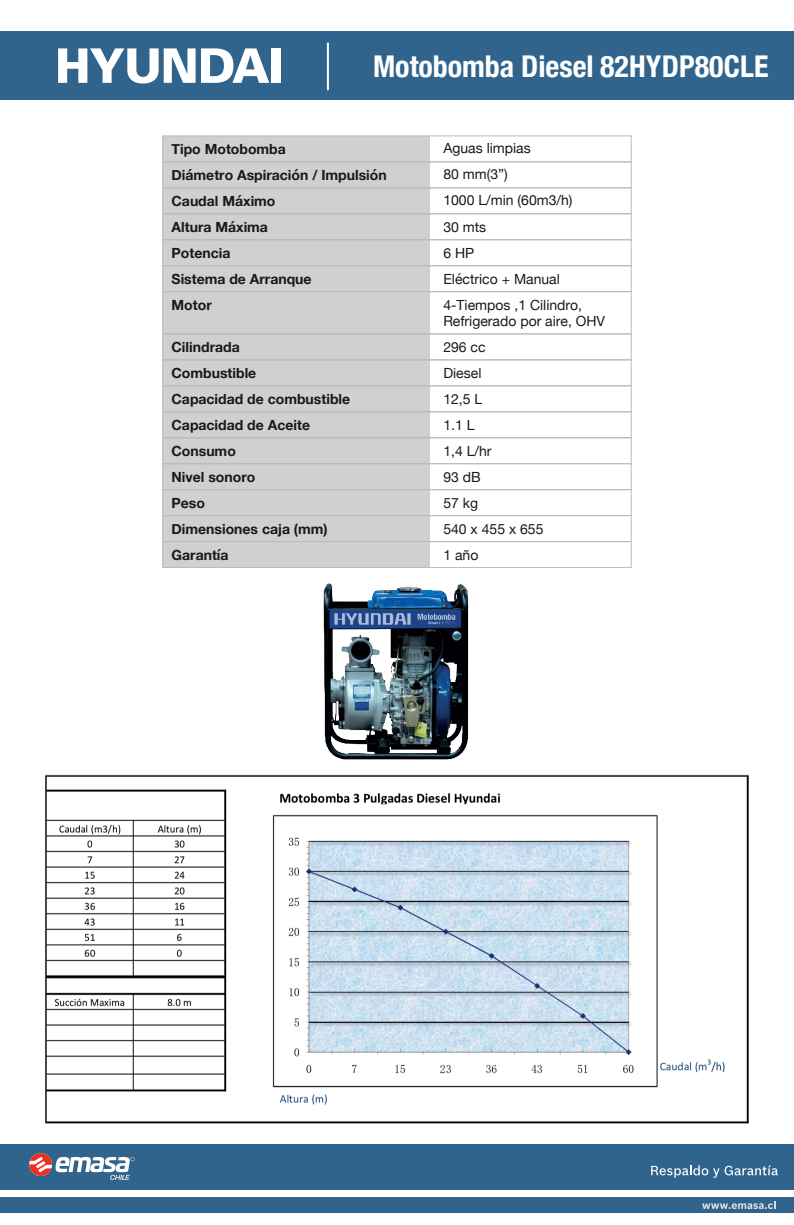
<style>
.page{position:relative;width:794px;height:1225px;background:#fff}
.page>*{position:absolute;margin:0;border:0;box-sizing:border-box;transform-origin:0 0}
.t1{font:700 condensed 30px "Helvetica Neue";color:#fff}
.t2{font:700 14px/26px "Helvetica Neue";color:#161a1b}
.t3{font:14px/26px "Helvetica Neue";color:#161a1b}
</style>
<div class="page">
<div style="left:0;top:32px;width:794px;height:68px;background:#30648c"></div>
<svg style="left:58px;top:48px;width:211px;height:36px"></svg>
<div style="left:272px;top:48px;width:9px;height:35px;background:#fff"></div>
<div style="left:0;top:1144px;width:794px;height:45px;background:#30648c"></div>
<div style="left:0;top:1197px;width:794px;height:15px;background:#30648c"></div>
<svg style="left:651px;top:1165px;width:127px;height:12px"></svg>
<svg style="left:702px;top:1201px;width:73px;height:8px"></svg>
<svg style="left:29px;top:1153px;width:106px;height:27px"></svg>
<div style="left:163px;top:136px;width:267px;height:431px;background:#cfd0cf"></div>
<div style="left:162px;top:135px;width:469px;height:27px;border:1px solid #b9bcbc"></div>
<div style="left:162px;top:161px;width:469px;height:27px;border:1px solid #b9bcbc"></div>
<div style="left:162px;top:187px;width:469px;height:27px;border:1px solid #b9bcbc"></div>
<div style="left:162px;top:213px;width:469px;height:27px;border:1px solid #b9bcbc"></div>
<div style="left:162px;top:239px;width:469px;height:27px;border:1px solid #b9bcbc"></div>
<div style="left:162px;top:265px;width:469px;height:27px;border:1px solid #b9bcbc"></div>
<div style="left:162px;top:291px;width:469px;height:43px;border:1px solid #b9bcbc"></div>
<div style="left:162px;top:333px;width:469px;height:27px;border:1px solid #b9bcbc"></div>
<div style="left:162px;top:359px;width:469px;height:27px;border:1px solid #b9bcbc"></div>
<div style="left:162px;top:385px;width:469px;height:27px;border:1px solid #b9bcbc"></div>
<div style="left:162px;top:411px;width:469px;height:27px;border:1px solid #b9bcbc"></div>
<div style="left:162px;top:437px;width:469px;height:27px;border:1px solid #b9bcbc"></div>
<div style="left:162px;top:463px;width:469px;height:27px;border:1px solid #b9bcbc"></div>
<div style="left:162px;top:489px;width:469px;height:27px;border:1px solid #b9bcbc"></div>
<div style="left:162px;top:515px;width:469px;height:27px;border:1px solid #b9bcbc"></div>
<div style="left:162px;top:541px;width:469px;height:27px;border:1px solid #b9bcbc"></div>
<hr style="left:327px;top:43px;width:2px;height:47px;background:#fff">
<img style="left:323px;top:583px;width:146px;height:177px">
<img style="left:45px;top:775px;width:704px;height:349px">
<h1 class="t1" style="left:373px;top:41px;width:397px">Motobomba Diesel 82HYDP80CLE</h1>
<p class="t2" style="left:172px;top:136px;width:217px">Tipo Motobomba<br>Diámetro Aspiración / Impulsión<br>Caudal Máximo<br>Altura Máxima<br>Potencia<br>Sistema de Arranque<br>Motor</p>
<p class="t2" style="left:172px;top:334px;width:180px">Cilindrada<br>Combustible<br>Capacidad de combustible<br>Capacidad de Aceite<br>Consumo<br>Nivel sonoro<br>Peso<br>Dimensiones caja (mm)<br>Garantía</p>
<p class="t3" style="left:443px;top:136px;width:140px">Aguas limpias<br>80 mm(3”)<br>1000 L/min (60m3/h)<br>30 mts<br>6 HP<br>Eléctrico + Manual<br>4-Tiempos ,1 Cilindro,</p>
<p class="t3" style="left:443px;top:308px;width:163px">Refrigerado por aire, OHV<br>296 cc<br>Diesel<br>12,5 L<br>1.1 L<br>1,4 L/hr<br>93 dB<br>57 kg<br>540 x 455 x 655<br>1 año</p>
</div>
